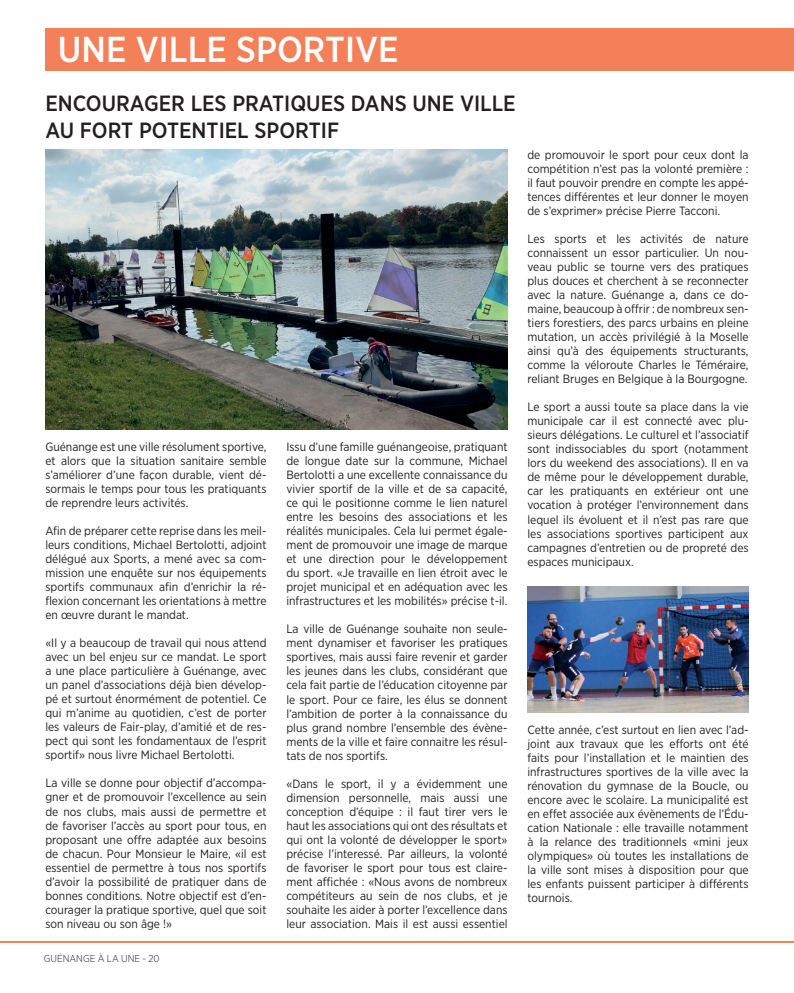
<style>
.page{position:relative;width:794px;height:993px;background:#fff}
.page>*{position:absolute;margin:0;border:0;box-sizing:border-box;transform-origin:0 0}
.t1{font:500 36px "Gotham Narrow";color:#fff}
.t2{font:500 22px/26.4px "Gotham Narrow";color:#231f20}
.t3{font:12px/14px "Gotham Narrow";color:#231f20;text-align:justify}
.t4{font:300 10px "Gotham Narrow";color:#231f20}
</style>
<div class="page">
<div style="left:46px;top:28px;width:748px;height:43px;background:#f48059"></div>
<img style="left:45px;top:149px;width:462px;height:280px">
<img style="left:527px;top:586px;width:221px;height:125px">
<hr style="left:0;top:940px;width:794px;height:2px;background:#f48059">
<h1 class="t1" style="left:58px;top:27px;width:342px">UNE VILLE SPORTIVE</h1>
<h2 class="t2" style="left:45px;top:90px;width:472px">ENCOURAGER LES PRATIQUES DANS UNE VILLE<br>AU FORT POTENTIEL SPORTIF</h2>
<p class="t3" style="left:45px;top:439px;width:223px">Guénange est une ville résolument sportive, et alors que la situation sanitaire semble s’améliorer d’une façon durable, vient dé&shy;sormais le temps pour tous les pratiquants de reprendre leurs activités.</p>
<p class="t3" style="left:45px;top:523px;width:223px">Afin de préparer cette reprise dans les meil&shy;leurs conditions, Michael Bertolotti, adjoint délégué aux Sports, a mené avec sa com&shy;mission une enquête sur nos équipements sportifs communaux afin d’enrichir la ré&shy;flexion concernant les orientations à mettre en œuvre durant le mandat.</p>
<p class="t3" style="left:45px;top:635px;width:223px">«Il y a beaucoup de travail qui nous attend avec un bel enjeu sur ce mandat. Le sport a une place particulière à Guénange, avec un panel d’associations déjà bien dévelop&shy;pé et surtout énormément de potentiel. Ce qui m’anime au quotidien, c’est de porter les valeurs de Fair-play, d’amitié et de res&shy;pect qui sont les fondamentaux de l’esprit sportif» nous livre Michael Bertolotti.</p>
<p class="t3" style="left:45px;top:775px;width:223px">La ville se donne pour objectif d’accompa&shy;gner et de promouvoir l’excellence au sein de nos clubs, mais aussi de permettre et de favoriser l’accès au sport pour tous, en proposant une offre adaptée aux besoins de chacun. Pour Monsieur le Maire, «il est essentiel de permettre à tous nos sportifs d’avoir la possibilité de pratiquer dans de bonnes conditions. Notre objectif est d’en&shy;courager la pratique sportive, quel que soit son niveau ou son âge !»</p>
<p class="t4" style="left:44px;top:952px;width:117px">GUÉNANGE À LA UNE - 20</p>
<p class="t3" style="left:286px;top:439px;width:223px">Issu d’une famille guénangeoise, pratiquant de longue date sur la commune, Michael Bertolotti a une excellente connaissance du vivier sportif de la ville et de sa capacité, ce qui le positionne comme le lien naturel entre les besoins des associations et les réalités municipales. Cela lui permet égale&shy;ment de promouvoir une image de marque et une direction pour le développement du sport. «Je travaille en lien étroit avec le projet municipal et en adéquation avec les infrastructures et les mobilités» précise t-il.</p>
<p class="t3" style="left:286px;top:621px;width:223px">La ville de Guénange souhaite non seule&shy;ment dynamiser et favoriser les pratiques sportives, mais aussi faire revenir et garder les jeunes dans les clubs, considérant que cela fait partie de l’éducation citoyenne par le sport. Pour ce faire, les élus se donnent l’ambition de porter à la connaissance du plus grand nombre l’ensemble des évène&shy;ments de la ville et faire connaitre les résul&shy;tats de nos sportifs.</p>
<p class="t3" style="left:286px;top:775px;width:223px">«Dans le sport, il y a évidemment une dimension personnelle, mais aussi une conception d’équipe : il faut tirer vers le haut les associations qui ont des résultats et qui ont la volonté de développer le sport» précise l’interessé. Par ailleurs, la volonté de favoriser le sport pour tous est claire&shy;ment affichée : «Nous avons de nombreux compétiteurs au sein de nos clubs, et je souhaite les aider à porter l’excellence dans leur association. Mais il est aussi essentiel</p>
<p class="t3" style="left:527px;top:148px;width:223px">de promouvoir le sport pour ceux dont la compétition n’est pas la volonté première : il faut pouvoir prendre en compte les appé&shy;tences différentes et leur donner le moyen de s’exprimer» précise Pierre Tacconi.</p>
<p class="t3" style="left:527px;top:232px;width:223px">Les sports et les activités de nature connaissent un essor particulier. Un nou&shy;veau public se tourne vers des pratiques plus douces et cherchent à se reconnecter avec la nature. Guénange a, dans ce do&shy;maine, beaucoup à offrir : de nombreux sen&shy;tiers forestiers, des parcs urbains en pleine mutation, un accès privilégié à la Moselle ainsi qu’à des équipements structurants, comme la véloroute Charles le Téméraire, reliant Bruges en Belgique à la Bourgogne.</p>
<p class="t3" style="left:527px;top:400px;width:223px">Le sport a aussi toute sa place dans la vie municipale car il est connecté avec plu&shy;sieurs délégations. Le culturel et l’associatif sont indissociables du sport (notamment lors du weekend des associations). Il en va de même pour le développement durable, car les pratiquants en extérieur ont une vocation à protéger l’environnement dans lequel ils évoluent et il n’est pas rare que les associations sportives participent aux campagnes d’entretien ou de propreté des espaces municipaux.</p>
<p class="t3" style="left:527px;top:722px;width:223px">Cette année, c’est surtout en lien avec l’ad&shy;joint aux travaux que les efforts ont été faits pour l’installation et le maintien des infrastructures sportives de la ville avec la rénovation du gymnase de la Boucle, ou encore avec le scolaire. La municipalité est en effet associée aux évènements de l’Édu&shy;cation Nationale : elle travaille notamment à la relance des traditionnels «mini jeux olympiques» où toutes les installations de la ville sont mises à disposition pour que les enfants puissent participer à différents tournois.</p>
</div>
